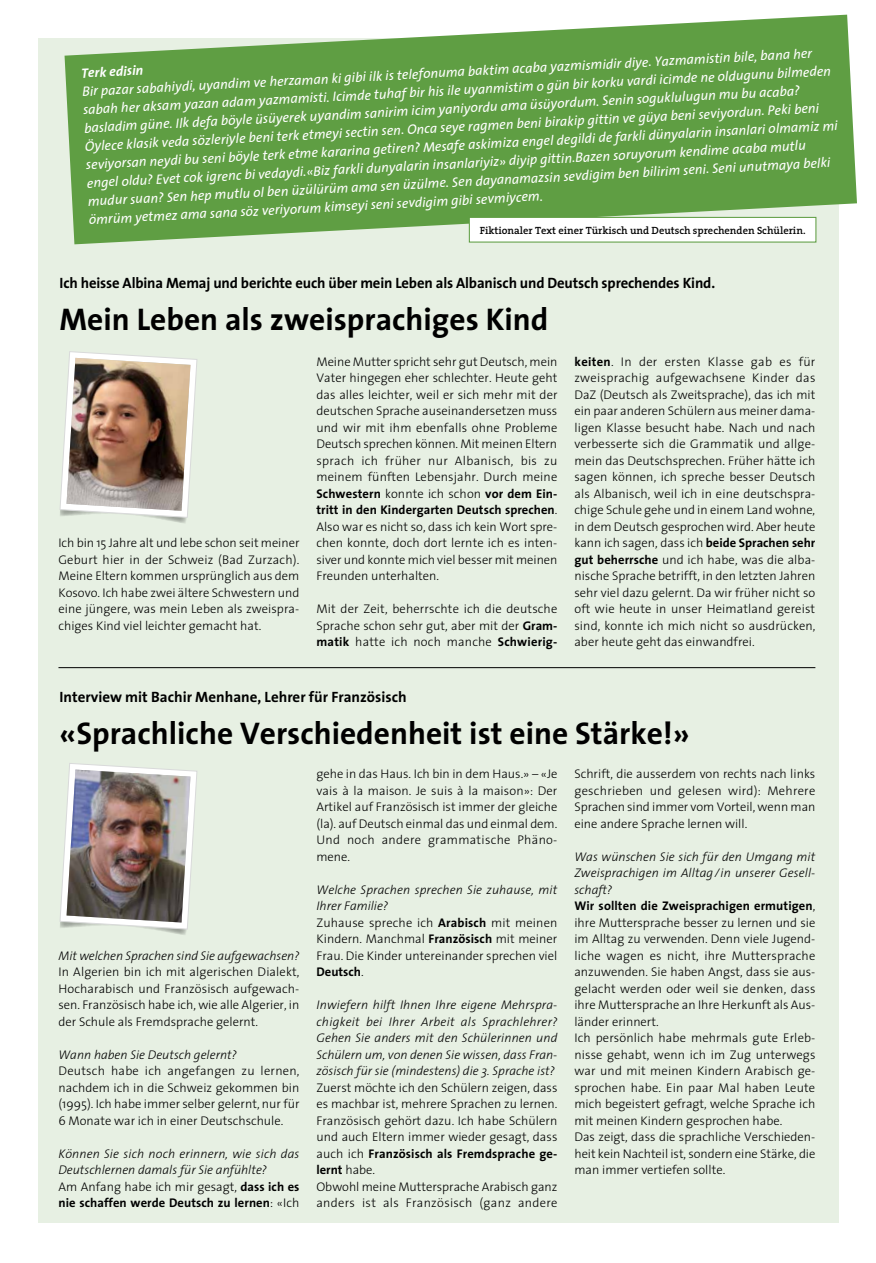
<style>
.page{position:relative;width:876px;height:1263px;background:#fff}
.page>*{position:absolute;margin:0;border:0;box-sizing:border-box;transform-origin:0 0}
.t1{font:700 31.5px "The Sans";color:#000}
.t2{font:700 15px "The Sans";letter-spacing:-.01em;color:#000}
.t3{font:italic 13.65px/18.3px "The Sans";color:#fff}
.t4{font:italic 700 13.65px "The Sans";color:#fff}
.t5{font:300 12.6px/16.5px "The Sans";color:#000;text-align:justify}
.t6{font:italic 300 12.6px/16.5px "The Sans";color:#000}
.t7{font:600 10.5px "The Serif";color:#000}
.s1{font-weight:700}
.s2{font-style:normal}
.s3{font-weight:700;font-style:normal}
.s4{font-style:italic}
</style>
<div class="page">
<div style="left:38px;top:38px;width:800px;height:1184px;background:#e7f0e3"></div>
<hr style="left:58px;top:667px;width:757px;height:1px;background:#000">
<svg style="left:65px;top:15px;width:792px;height:229px;background:#74ab5c"></svg>
<svg style="left:60px;top:763px;width:137px;height:172px"></svg>
<img style="left:67px;top:769px;width:123px;height:153px">
<svg style="left:60px;top:351px;width:137px;height:172px"></svg>
<img style="left:67px;top:358px;width:123px;height:153px">
<div style="left:469px;top:217px;width:347px;height:25px;background:#fff"></div>
<div style="left:469px;top:217px;width:347px;height:26px;border:1px solid #5f9e43"></div>
<p class="t3" style="left:82px;top:82px;width:754px;rotate:-3deg">Bir pazar sabahiydi, uyandim ve herzaman ki gibi ilk is telefonuma baktim acaba yazmismidir diye. Yazmamistin bile, bana her sabah her aksam yazan adam yazmamisti. Icimde tuhaf bir his ile uyanmistim o gün bir korku vardi icimde ne oldugunu bilmeden basladim güne. Ilk defa böyle üsüyerek uyandim sanirim icim yaniyordu ama üsüyordum. Senin soguklulugun mu bu acaba?<br>Öylece klasik veda sözleriyle beni terk etmeyi sectin sen. Onca seye ragmen beni birakip gittin ve güya beni seviyordun. Peki beni seviyorsan neydi bu seni böyle terk etme kararina getiren? Mesafe askimiza engel degildi de farkli dünyalarin insanlari olmamiz mi engel oldu? Evet cok igrenc bi vedaydi.«Biz farkli dunyalarin insanlariyiz» diyip gittin.Bazen soruyorum kendime acaba mutlu mudur suan? Sen hep mutlu ol ben üzülürüm ama sen üzülme. Sen dayanamazsin sevdigim ben bilirim seni. Seni unutmaya belki ömrüm yetmez ama sana söz veriyorum kimseyi seni sevdigim gibi sevmiycem.</p>
<p class="t4" style="left:81px;top:62px;width:64px;rotate:-3deg">Terk edisin</p>
<p class="t7" style="left:480px;top:221px;width:327px">Fiktionaler Text einer Türkisch und Deutsch sprechenden Schülerin.</p>
<p class="t2" style="left:60px;top:271px;width:657px">Ich heisse Albina Memaj und berichte euch über mein Leben als Albanisch und Deutsch sprechendes Kind.</p>
<h1 class="t1" style="left:60px;top:293px;width:490px">Mein Leben als zweisprachiges Kind</h1>
<p class="t5" style="left:58px;top:534px;width:242px">Ich bin 15 Jahre alt und lebe schon seit meiner Geburt hier in der Schweiz (Bad Zurzach).<br>Meine Eltern kommen ursprünglich aus dem Kosovo. Ich habe zwei ältere Schwestern und eine jüngere, was mein Leben als zweispra&shy;chiges Kind viel leichter gemacht hat.</p>
<p class="t5" style="left:316px;top:353px;width:243px">Meine Mutter spricht sehr gut Deutsch, mein Vater hingegen eher schlechter. Heute geht das alles leichter, weil er sich mehr mit der deutschen Sprache auseinandersetzen muss und wir mit ihm ebenfalls ohne Probleme Deutsch sprechen können. Mit meinen Eltern sprach ich früher nur Albanisch, bis zu meinem fünften Lebensjahr. Durch meine <span class="s1">Schwestern</span> konnte ich schon <span class="s1">vor dem Ein&shy;tritt in den Kindergarten Deutsch sprechen</span>.<br>Also war es nicht so, dass ich kein Wort spre&shy;chen konnte, doch dort lernte ich es inten&shy;siver und konnte mich viel besser mit meinen Freunden unterhalten.</p>
<p class="t5" style="left:316px;top:600px;width:242px">Mit der Zeit, beherrschte ich die deutsche Sprache schon sehr gut, aber mit der <span class="s1">Gram&shy;matik</span> hatte ich noch manche <span class="s1">Schwierig-</span></p>
<p class="t5" style="left:574px;top:353px;width:243px"><span class="s1">keiten</span>. In der ersten Klasse gab es für zweisprachig aufgewachsene Kinder das DaZ (Deutsch als Zweitsprache), das ich mit ein paar anderen Schülern aus meiner dama&shy;ligen Klasse besucht habe. Nach und nach verbesserte sich die Grammatik und allge&shy;mein das Deutschsprechen. Früher hätte ich sagen können, ich spreche besser Deutsch als Albanisch, weil ich in eine deutschspra&shy;chige Schule gehe und in einem Land wohne, in dem Deutsch gesprochen wird. Aber heute kann ich sagen, dass ich <span class="s1">beide Sprachen sehr gut beherrsche</span> und ich habe, was die alba&shy;nische Sprache betrifft, in den letzten Jahren sehr viel dazu gelernt. Da wir früher nicht so oft wie heute in unser Heimatland gereist sind, konnte ich mich nicht so ausdrücken, aber heute geht das einwandfrei.</p>
<p class="t2" style="left:60px;top:684px;width:349px">Interview mit Bachir Menhane, Lehrer für Französisch</p>
<h1 class="t1" style="left:60px;top:707px;width:631px">«Sprachliche Verschiedenheit ist eine Stärke!»</h1>
<p class="t6" style="left:58px;top:947px;width:243px">Mit welchen Sprachen sind Sie aufgewachsen?</p>
<p class="t5" style="left:58px;top:963px;width:242px">In Algerien bin ich mit algerischen Dialekt, Hocharabisch und Französisch aufgewach&shy;sen. Französisch habe ich, wie alle Algerier, in der Schule als Fremdsprache gelernt.</p>
<p class="t6" style="left:58px;top:1046px;width:180px">Wann haben Sie Deutsch gelernt?</p>
<p class="t5" style="left:58px;top:1062px;width:243px">Deutsch habe ich angefangen zu lernen, nachdem ich in die Schweiz gekommen bin (1995). Ich habe immer selber gelernt, nur für 6 Monate war ich in einer Deutschschule.</p>
<p class="t6" style="left:58px;top:1145px;width:242px">Können Sie sich noch erinnern, wie sich das Deutschlernen damals für Sie anfühlte?<br><span class="s2">Am Anfang habe ich mir gesagt,</span> <span class="s3">dass ich es nie schaffen werde Deutsch zu lernen</span><span class="s2">: «Ich</span></p>
<p class="t5" style="left:316px;top:765px;width:242px">gehe in das Haus. Ich bin in dem Haus.» – «Je vais à la maison. Je suis à la maison»: Der Artikel auf Französisch ist immer der gleiche (la). auf Deutsch einmal das und einmal dem.<br>Und noch andere grammatische Phäno&shy;mene.</p>
<p class="t5" style="left:316px;top:881px;width:242px;text-align:left"><span class="s4">Welche Sprachen sprechen Sie zuhause, mit<br>Ihrer Familie?<br></span>Zuhause spreche ich <span class="s1">Arabisch</span> mit meinen<br>Kindern. Manchmal <span class="s1">Französisch</span> mit meiner<br>Frau. Die Kinder untereinander sprechen viel<br><span class="s1">Deutsch</span>.</p>
<p class="t6" style="left:316px;top:996px;width:243px;text-align:justify">Inwiefern hilft Ihnen Ihre eigene Mehrspra&shy;chigkeit bei Ihrer Arbeit als Sprachlehrer?<br>Gehen Sie anders mit den Schülerinnen und Schülern um, von denen Sie wissen, dass Fran&shy;zösisch für sie (mindestens) die 3. Sprache ist?</p>
<p class="t5" style="left:316px;top:1079px;width:243px;text-align:left">Zuerst möchte ich den Schülern zeigen, dass es machbar ist, mehrere Sprachen zu lernen.<br>Französisch gehört dazu. Ich habe Schülern und auch Eltern immer wieder gesagt, dass auch ich <span class="s1">Französisch als Fremdsprache ge&shy;lernt</span> habe.<br>Obwohl meine Muttersprache Arabisch ganz anders ist als Französisch (ganz andere</p>
<p class="t5" style="left:574px;top:765px;width:243px">Schrift, die ausserdem von rechts nach links geschrieben und gelesen wird): Mehrere Sprachen sind immer vom Vorteil, wenn man eine andere Sprache lernen will.</p>
<p class="t5" style="left:574px;top:848px;width:243px;text-align:left"><span class="s4">Was wünschen Sie sich für den Umgang mit Zweisprachigen im Alltag/in unserer Gesell&shy;schaft?<br></span><span class="s1">Wir sollten die Zweisprachigen ermutigen</span>, ihre Muttersprache besser zu lernen und sie im Alltag zu verwenden. Denn viele Jugend&shy;liche wagen es nicht, ihre Muttersprache anzuwenden. Sie haben Angst, dass sie aus&shy;gelacht werden oder weil sie denken, dass ihre Muttersprache an Ihre Herkunft als Aus&shy;länder erinnert.<br>Ich persönlich habe mehrmals gute Erleb&shy;nisse gehabt, wenn ich im Zug unterwegs war und mit meinen Kindern Arabisch ge&shy;sprochen habe. Ein paar Mal haben Leute mich begeistert gefragt, welche Sprache ich mit meinen Kindern gesprochen habe.<br>Das zeigt, dass die sprachliche Verschieden&shy;heit kein Nachteil ist, sondern eine Stärke, die man immer vertiefen sollte.</p>
</div>
